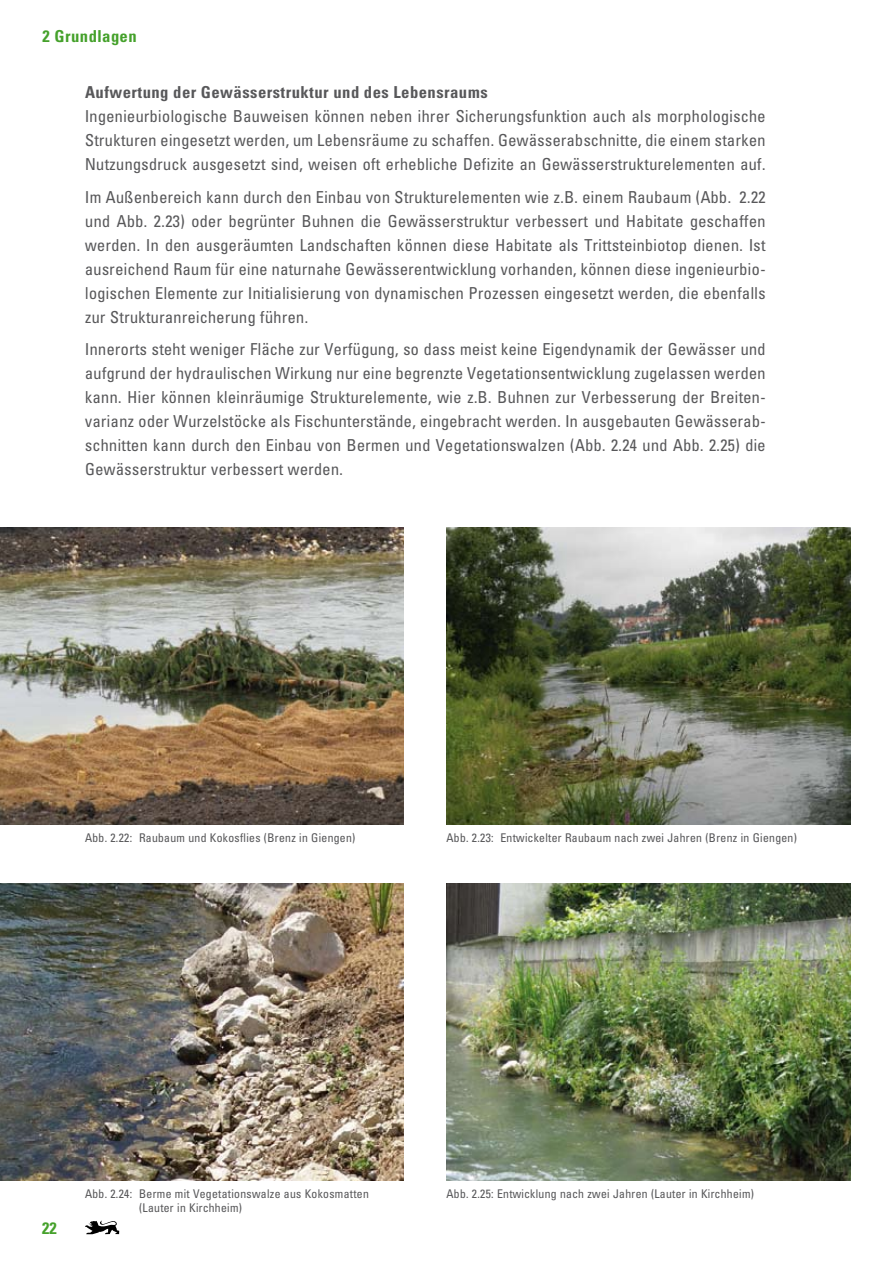
<style>
.page{position:relative;width:893px;height:1263px;background:#fff}
.page>*{position:absolute;margin:0;border:0;box-sizing:border-box;transform-origin:0 0}
.t1{font:condensed 16.5px/24px "Univers S";letter-spacing:.03em;color:#58585a;text-align:justify}
.t2{font:700 condensed 16.5px "Univers S";letter-spacing:.03em;color:#58585a}
.t3{font:700 condensed 16.5px "Univers S";letter-spacing:.03em;color:#45a12b}
.t4{font:condensed 12px/13.5px "Univers S";letter-spacing:.03em;color:#58585a}
</style>
<div class="page">
<svg style="left:85px;top:1220px;width:34px;height:14px"></svg>
<img style="left:0;top:527px;width:404px;height:298px">
<img style="left:446px;top:527px;width:404px;height:298px">
<img style="left:0;top:883px;width:404px;height:298px">
<img style="left:446px;top:883px;width:404px;height:298px">
<p class="t3" style="left:43px;top:26px;width:96px">2 Grundlagen</p>
<p class="t2" style="left:85px;top:82px;width:404px">Aufwertung der Gewässerstruktur und des Lebensraums</p>
<p class="t1" style="left:85px;top:104px;width:682px">Ingenieurbiologische Bauweisen können neben ihrer Sicherungsfunktion auch als morphologische Strukturen eingesetzt werden, um Lebensräume zu schaffen. Gewässerabschnitte, die einem starken Nutzungsdruck ausgesetzt sind, weisen oft erhebliche Defizite an Gewässerstrukturelementen auf.</p>
<p class="t1" style="left:85px;top:185px;width:682px">Im Außenbereich kann durch den Einbau von Strukturelementen wie z.B. einem Raubaum (Abb. 2.22 und Abb. 2.23) oder begrünter Buhnen die Gewässerstruktur verbessert und Habitate geschaffen werden. In den ausgeräumten Landschaften können diese Habitate als Trittsteinbiotop dienen. Ist ausreichend Raum für eine naturnahe Gewässerentwicklung vorhanden, können diese ingenieurbio&shy;logischen Elemente zur Initialisierung von dynamischen Prozessen eingesetzt werden, die ebenfalls zur Strukturanreicherung führen.</p>
<p class="t1" style="left:85px;top:337px;width:682px">Innerorts steht weniger Fläche zur Verfügung, so dass meist keine Eigendynamik der Gewässer und aufgrund der hydraulischen Wirkung nur eine begrenzte Vegetationsentwicklung zugelassen werden kann. Hier können kleinräumige Strukturelemente, wie z.B. Buhnen zur Verbesserung der Breiten&shy;varianz oder Wurzelstöcke als Fischunterstände, eingebracht werden. In ausgebauten Gewässerab&shy;schnitten kann durch den Einbau von Bermen und Vegetationswalzen (Abb. 2.24 und Abb. 2.25) die Gewässerstruktur verbessert werden.</p>
<p class="t4" style="left:85px;top:831px;width:272px">Abb. 2.22: Raubaum und Kokosflies (Brenz in Giengen)</p>
<p class="t4" style="left:446px;top:831px;width:352px">Abb. 2.23: Entwickelter Raubaum nach zwei Jahren (Brenz in Giengen)</p>
<p class="t3" style="left:42px;top:1218px;width:16px">22</p>
<p class="t4" style="left:139px;top:1187px;width:231px;text-indent:-54px">Abb. 2.24: Berme mit Vegetationswalze aus Kokosmatten (Lauter in Kirchheim)</p>
<p class="t4" style="left:446px;top:1187px;width:309px">Abb. 2.25: Entwicklung nach zwei Jahren (Lauter in Kirchheim)</p>
</div>
